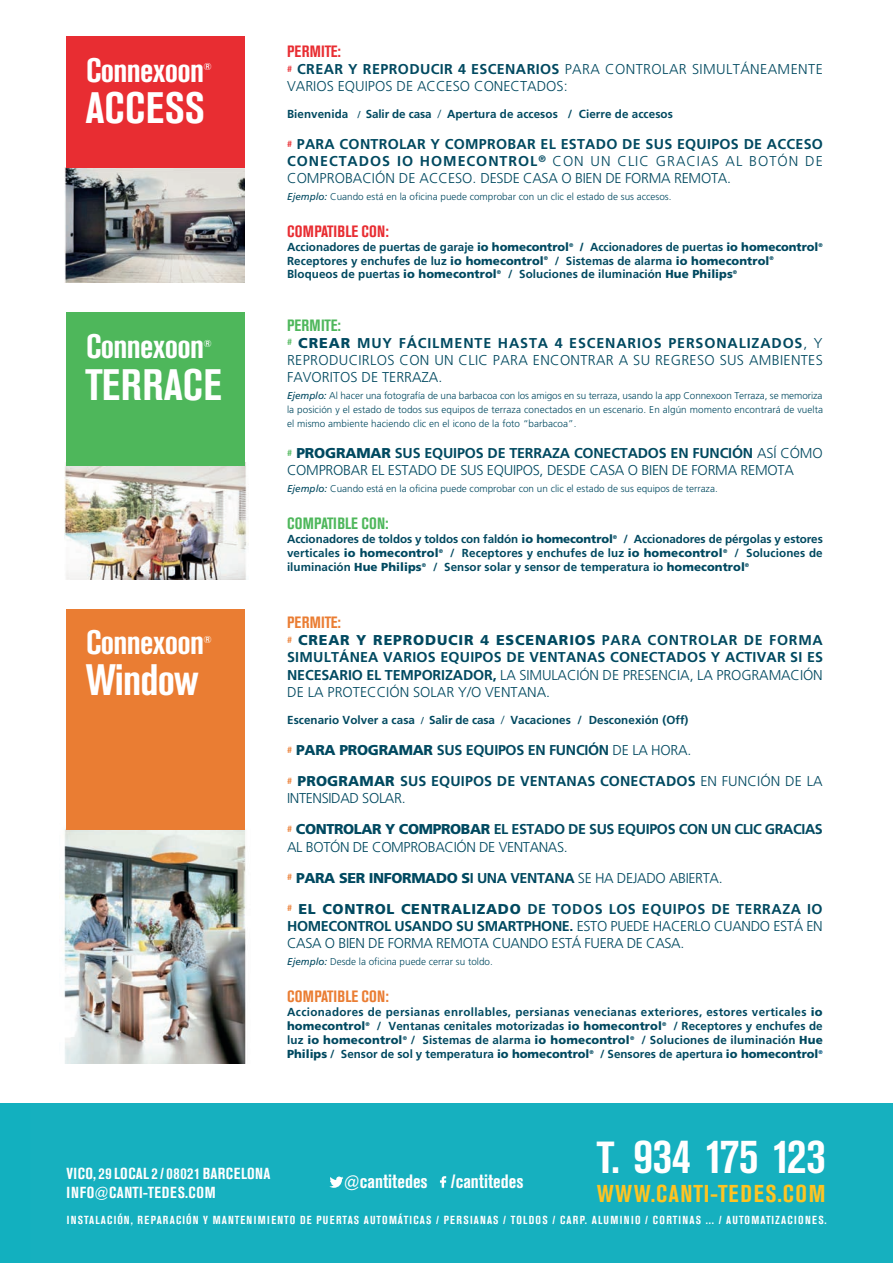
<style>
.page{position:relative;width:893px;height:1263px;background:#fff}
.page>*{position:absolute;margin:0;border:0;box-sizing:border-box;transform-origin:0 0}
.t1{font:700 condensed 48.3px "Akzidenz Grotesk BE";color:#fff}
.t2{font:700 condensed 43.65px "Akzidenz Grotesk BE";color:#fff}
.t3{font:700 condensed 33.6px "Akzidenz Grotesk BE";letter-spacing:-.02em;color:#fff}
.t4{font:700 condensed 24.15px "Akzidenz Grotesk BE";letter-spacing:.055em;color:#fec422}
.t5{font:700 condensed 19.2px "Akzidenz Grotesk BE";color:#fff}
.t6{font:700 condensed 16.2px "Akzidenz Grotesk BE";letter-spacing:.015em;color:#e82d32}
.t7{font:700 condensed 16.2px "Akzidenz Grotesk BE";letter-spacing:.015em;color:#ea7d33}
.t8{font:700 condensed 16.2px "Akzidenz Grotesk BE";letter-spacing:.015em;color:#4eb75b}
.t9{font:700 condensed 15.9px/19px "Akzidenz Grotesk BE";letter-spacing:.035em;color:#fff}
.t10{font:300 14.25px/17.1px "Frutiger";letter-spacing:-.02em;color:#004960}
.t11{font:700 14.25px/17.1px "Frutiger";letter-spacing:.015em;color:#004960;text-align:justify}
.t12{font:300 14.25px/17.1px "Frutiger";color:#004960}
.t13{font:700 14.25px/31px "Frutiger";letter-spacing:-.025em;color:#004960}
.t14{font:700 11.55px/14px "Frutiger";letter-spacing:.005em;color:#004960;text-align:justify}
.t15{font:700 condensed 11.55px "Akzidenz Grotesk BE";letter-spacing:.1em;color:#fff}
.t16{font:700 condensed 10.05px "Akzidenz Grotesk BE";color:#fff}
.t17{font:300 9.9px/14px "Frutiger";color:#004960;text-align:justify}
.s1{font-weight:700}
.s2{font-weight:400;font-style:italic;font-size:9.9px}
.s3{font-weight:300}
.s4{font-weight:400;font-style:italic}
.s5{font-weight:900}
.s6{font-size:17.85px}
.s7{font-size:44.55px}
</style>
<div class="page">
<div style="left:0;top:1103px;width:893px;height:160px;background:#16b0bf"></div>
<img style="left:64px;top:168px;width:181px;height:115px">
<img style="left:63px;top:829px;width:183px;height:235px">
<div style="left:66px;top:36px;width:179px;height:132px;background:#e82d32"></div>
<div style="left:66px;top:609px;width:179px;height:221px;background:#ea7d33"></div>
<img style="left:65px;top:463px;width:182px;height:116px">
<div style="left:66px;top:313px;width:179px;height:153px;background:#4eb75b"></div>
<svg style="left:440px;top:1176px;width:6px;height:12px"></svg>
<svg style="left:329px;top:1176px;width:14px;height:12px"></svg>
<h3 class="t3" style="left:86px;top:51px;width:119px">Connexoon</h3>
<p class="t16" style="left:203px;top:61px;width:10px">®</p>
<h2 class="t2" style="left:85px;top:83px;width:121px">ACCESS</h2>
<h3 class="t3" style="left:86px;top:328px;width:119px">Connexoon</h3>
<p class="t16" style="left:203px;top:338px;width:10px">®</p>
<h2 class="t2" style="left:85px;top:360px;width:138px">TERRACE</h2>
<h3 class="t3" style="left:86px;top:623px;width:119px">Connexoon</h3>
<p class="t16" style="left:203px;top:633px;width:10px">®</p>
<h2 class="t2" style="left:85px;top:655px;width:115px">Window</h2>
<h3 class="t6" style="left:287px;top:42px;width:55px">PERMITE:</h3>
<p class="t12" style="left:287px;top:61px;width:537px"><sup>#</sup> <span class="s1">CREAR Y REPRODUCIR 4 ESCENARIOS</span> PARA CONTROLAR SIMULTÁNEAMENTE<br>VARIOS EQUIPOS DE ACCESO CONECTADOS:</p>
<p class="t14" style="left:287px;top:107px;width:387px">Bienvenida <span class="s2">/</span> Salir de casa <span class="s3">/</span> Apertura de accesos / Cierre de accesos</p>
<p class="t11" style="left:287px;top:135px;width:537px"><sup>#</sup> PARA CONTROLAR Y COMPROBAR EL ESTADO DE SUS EQUIPOS DE ACCESO CONECTADOS IO HOMECONTROL<sup>®</sup> <span class="s3">CON UN CLIC GRACIAS AL BOTÓN DE COMPROBACIÓN DE ACCESO. DESDE CASA O BIEN DE FORMA REMOTA.</span></p>
<p class="t17" style="left:287px;top:190px;width:386px"><span class="s4">Ejemplo:</span> Cuando está en la oficina puede comprobar con un clic el estado de sus accesos.</p>
<h3 class="t6" style="left:287px;top:222px;width:103px">COMPATIBLE CON:</h3>
<p class="t14" style="left:287px;top:239px;width:537px;text-align:left">Accionadores de puertas de garaje <span class="s5">io homecontrol</span><sup>®</sup> <span class="s5">/</span> Accionadores de puertas <span class="s5">io homecontrol</span><sup>®<br></sup>Receptores y enchufes de luz <span class="s5">io homecontrol</span><sup>®</sup> / Sistemas de alarma <span class="s5">io homecontrol</span><sup>®<br></sup>Bloqueos de puertas <span class="s5">io homecontrol</span><sup>®</sup> / Soluciones de iluminación <span class="s5">Hue Philips</span><sup>®</sup></p>
<h3 class="t8" style="left:287px;top:316px;width:55px">PERMITE:</h3>
<p class="t10" style="left:287px;top:334px;width:537px;text-align:justify"><sup>#</sup> <span class="s5">CREAR</span> <span class="s1">MUY FÁCILMENTE HASTA 4 ESCENARIOS PERSONALIZADOS</span>, Y REPRODUCIRLOS CON UN CLIC PARA ENCONTRAR A SU REGRESO SUS AMBIENTES FAVORITOS DE TERRAZA.</p>
<p class="t17" style="left:287px;top:389px;width:538px"><span class="s4">Ejemplo:</span> Al hacer una fotografía de una barbacoa con los amigos en su terraza, usando la app Connexoon Terraza, se memoriza la posición y el estado de todos sus equipos de terraza conectados en un escenario. En algún momento encontrará de vuelta el mismo ambiente haciendo clic en el icono de la foto “barbacoa”.</p>
<p class="t10" style="left:287px;top:444px;width:537px"><sup>#</sup> <span class="s5">PROGRAMAR</span> <span class="s1">SUS EQUIPOS DE TERRAZA CONECTADOS EN FUNCIÓN</span> ASÍ CÓMO<br>COMPROBAR EL ESTADO DE SUS EQUIPOS, DESDE CASA O BIEN DE FORMA REMOTA</p>
<p class="t17" style="left:287px;top:482px;width:432px"><span class="s4">Ejemplo:</span> Cuando está en la oficina puede comprobar con un clic el estado de sus equipos de terraza.</p>
<h3 class="t8" style="left:287px;top:514px;width:103px">COMPATIBLE CON:</h3>
<p class="t14" style="left:287px;top:532px;width:537px">Accionadores de toldos y toldos con faldón <span class="s5">io homecontrol</span><sup>®</sup> / Accionadores de pérgolas y estores verticales <span class="s5">io homecontrol</span><sup>®</sup> / Receptores y enchufes de luz <span class="s5">io homecontrol</span><sup>®</sup> / Soluciones de iluminación <span class="s5">Hue Philips</span><sup>®</sup> / Sensor solar y sensor de temperatura io <span class="s5">homecontrol</span><sup>®</sup></p>
<h3 class="t7" style="left:287px;top:613px;width:55px">PERMITE:</h3>
<p class="t11" style="left:287px;top:632px;width:537px"><sup>#</sup> <span class="s5">CREAR Y REPRODUCIR 4 ESCENARIOS</span> PARA CONTROLAR DE FORMA SIMULTÁNEA VARIOS EQUIPOS DE VENTANAS CONECTADOS Y ACTIVAR SI ES NECESARIO EL TEMPORIZADOR, <span class="s3">LA SIMULACIÓN DE PRESENCIA, LA PROGRAMACIÓN DE LA PROTECCIÓN SOLAR Y/O VENTANA.</span></p>
<p class="t14" style="left:287px;top:713px;width:403px">Escenario Volver a casa <span class="s2">/</span> Salir de casa <span class="s3">/</span> Vacaciones / Desconexión (Off)</p>
<p class="t11" style="left:287px;top:734px;width:537px;line-height:31px"><sup>#</sup> <span class="s5">PARA PROGRAMAR</span> SUS EQUIPOS EN FUNCIÓN <span class="s3">DE LA HORA.<br></span><sup>#</sup> <span class="s5">PROGRAMAR</span> SUS EQUIPOS DE VENTANAS CONECTADOS <span class="s3">EN FUNCIÓN DE LA</span></p>
<p class="t13" style="left:287px;top:783px;width:537px"><span class="s3">INTENSIDAD SOLAR.<br></span><sup>#</sup> <span class="s5">CONTROLAR Y COMPROBAR</span> EL ESTADO DE SUS EQUIPOS CON UN CLIC GRACIAS</p>
<p class="t10" style="left:287px;top:831px;width:537px;line-height:31px">AL BOTÓN DE COMPROBACIÓN DE VENTANAS.<br><sup>#</sup> <span class="s5">PARA SER INFORMADO S</span><span class="s1">I UNA VENTANA</span> SE HA DEJADO ABIERTA.<br><sup>#</sup> <span class="s5">EL CONTROL CENTRALIZADO</span> <span class="s1">DE TODOS LOS EQUIPOS DE TERRAZA IO</span></p>
<p class="t10" style="left:287px;top:917px;width:537px"><span class="s1">HOMECONTROL USANDO SU SMARTPHONE.</span> ESTO PUEDE HACERLO CUANDO ESTÁ EN<br>CASA O BIEN DE FORMA REMOTA CUANDO ESTÁ FUERA DE CASA.</p>
<p class="t17" style="left:287px;top:954px;width:207px"><span class="s4">Ejemplo:</span> Desde la oficina puede cerrar su toldo.</p>
<h3 class="t7" style="left:287px;top:987px;width:103px">COMPATIBLE CON:</h3>
<p class="t14" style="left:287px;top:1005px;width:537px">Accionadores de persianas enrollables, persianas venecianas exteriores, estores verticales <span class="s5">io homecontrol</span><sup>®</sup> / Ventanas cenitales motorizadas <span class="s5">io homecontrol</span><sup>®</sup> / Receptores y enchufes de luz <span class="s5">io homecontrol</span><sup>®</sup> / Sistemas de alarma <span class="s5">io homecontrol</span><sup>®</sup> / Soluciones de iluminación <span class="s5">Hue Philips</span> / Sensor de sol y temperatura <span class="s5">io homecontrol</span><sup>®</sup> / Sensores de apertura <span class="s5">io homecontrol</span><sup>®</sup></p>
<h3 class="t9" style="left:67px;top:1164px;width:205px">VICO, 29 LOCAL 2 / 08021 BARCELONA<br>INFO@CANTI-TEDES.COM</h3>
<h3 class="t5" style="left:344px;top:1170px;width:181px"><span class="s6">@</span>cantitedes /cantitedes</h3>
<h1 class="t1" style="left:597px;top:1129px;width:230px"><span class="s7">T.</span> 934 175 123</h1>
<h3 class="t4" style="left:597px;top:1180px;width:230px">WWW.CANTI-TEDES.COM</h3>
<p class="t15" style="left:67px;top:1213px;width:762px">INSTALACIÓN, REPARACIÓN Y MANTENIMIENTO DE PUERTAS AUTOMÁTICAS / PERSIANAS / TOLDOS / CARP. ALUMINIO / CORTINAS ... / AUTOMATIZACIONES.</p>
</div>
